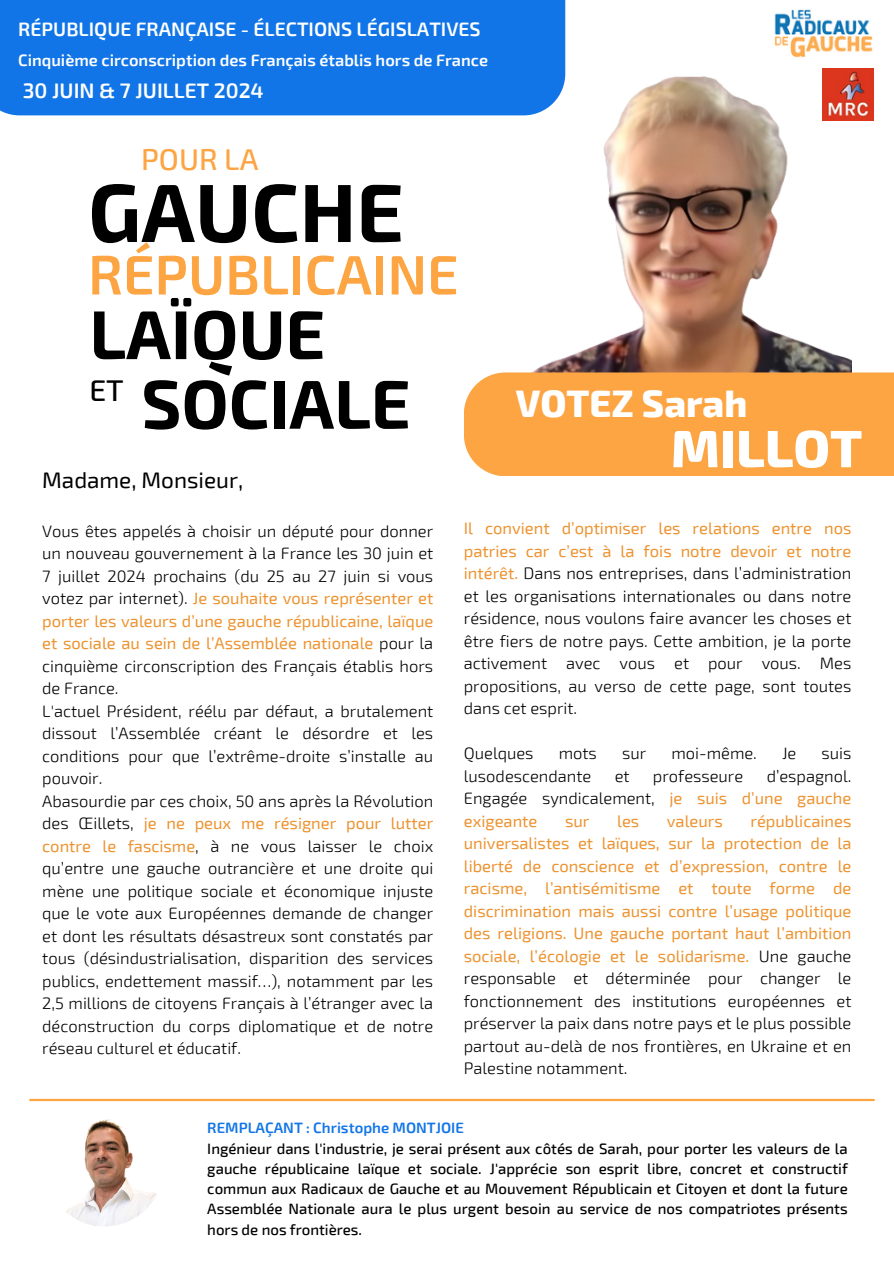
<style>
.page{position:relative;width:894px;height:1264px;background:#fff}
.page>*{position:absolute;margin:0;border:0;box-sizing:border-box;transform-origin:0 0}
.t1{font:700 82.5px "Exo 2";color:#000}
.t2{font:700 69px "Exo 2";color:#000}
.t3{font:600 55.5px "Exo 2";color:#fda443}
.t4{font:800 52.5px "Exo 2";color:#fff}
.t5{font:800 37.5px "Exo 2";color:#fff}
.t6{font:500 30px "Exo 2";color:#fda443}
.t7{font:500 30px "Exo 2";color:#000}
.t8{font:22.5px "Exo 2";color:#000}
.t9{font:600 21px "Exo 2";color:#fff}
.t10{font:600 19.5px "Exo 2";color:#fff}
.t11{font:300 16.5px/22.5px "Exo 2";color:#000;text-align:justify}
.t12{font:16.5px/22.5px "Exo 2";color:#ed9330;text-align:justify}
.t13{font:600 16.5px "Exo 2";color:#fff}
.t14{font:500 15px/20.2px "Exo 2";color:#000;text-align:justify}
.t15{font:600 15px "Exo 2";color:#1175e8}
.s1{font-weight:400;color:#ed9330}
.s2{font-weight:300;color:#000}
</style>
<div class="page">
<img style="left:516px;top:0;width:335px;height:372px">
<div style="left:0;top:0;width:565px;height:115px;background:#1175e8"></div>
<div style="left:464px;top:372px;width:429px;height:104px;background:#fda443"></div>
<img style="left:772px;top:8px;width:101px;height:52px">
<img style="left:821px;top:69px;width:52px;height:52px">
<img style="left:45px;top:1107px;width:119px;height:120px;border-radius:50%">
<hr style="left:30px;top:1098px;width:843px;height:3px;background:#fda443">
<h3 class="t10" style="left:18px;top:16px;width:464px">RÉPUBLIQUE FRANÇAISE - ÉLECTIONS LÉGISLATIVES</h3>
<p class="t13" style="left:18px;top:49px;width:471px">Cinquième circonscription des Français établis hors de France</p>
<p class="t9" style="left:23px;top:77px;width:242px">30 JUIN &amp; 7 JUILLET 2024</p>
<p class="t6" style="left:141px;top:140px;width:119px">POUR LA</p>
<h5 class="t1" style="left:88px;top:159px;width:317px">GAUCHE</h5>
<h1 class="t3" style="left:88px;top:239px;width:372px">RÉPUBLICAINE</h1>
<h2 class="t2" style="left:89px;top:289px;width:237px">LAÏQUE</h2>
<h2 class="t2" style="left:141px;top:359px;width:271px">SOCIALE</h2>
<h3 class="t7" style="left:89px;top:371px;width:36px">ET</h3>
<p class="t5" style="left:515px;top:379px;width:233px">VOTEZ Sarah</p>
<p class="t4" style="left:670px;top:414px;width:193px">MILLOT</p>
<p class="t8" style="left:42px;top:465px;width:202px">Madame, Monsieur,</p>
<h6 class="t11" style="left:42px;top:519px;width:392px">Vous êtes appelés à choisir un député pour donner un nouveau gouvernement à la France les 30 juin et 7 juillet 2024 prochains (du 25 au 27 juin si vous votez par internet). <span class="s1">Je souhaite vous représenter et porter les valeurs d’une gauche républicaine, laïque et sociale au sein de l’Assemblée nationale</span> pour la cinquième circonscription des Français établis hors de France.</h6>
<p class="t11" style="left:42px;top:699px;width:392px">L'actuel Président, réélu par défaut, a brutalement dissout l’Assemblée créant le désordre et les conditions pour que l’extrême-droite s’installe au pouvoir.</p>
<p class="t11" style="left:42px;top:789px;width:392px">Abasourdie par ces choix, 50 ans après la Révolution des Œillets, <span class="s1">je ne peux me résigner pour lutter contre le fascisme</span>, à ne vous laisser le choix qu’entre une gauche outrancière et une droite qui mène une politique sociale et économique injuste que le vote aux Européennes demande de changer et dont les résultats désastreux sont constatés par tous (désindustrialisation, disparition des services publics, endettement massif…), notamment par les 2,5 millions de citoyens Français à l’étranger avec la déconstruction du corps diplomatique et de notre réseau culturel et éducatif.</p>
<h5 class="t11" style="left:463px;top:516px;width:389px"><span class="s1">Il convient d’optimiser les relations entre nos patries car c’est à la fois notre devoir et notre intérêt.</span> Dans nos entreprises, dans l’administration et les organisations internationales ou dans notre résidence, nous voulons faire avancer les choses et être fiers de notre pays. Cette ambition, je la porte activement avec vous et pour vous. Mes propositions, au verso de cette page, sont toutes dans cet esprit.</h5>
<h4 class="t11" style="left:463px;top:741px;width:71px">Quelques</h4>
<h4 class="t11" style="left:558px;top:741px;width:40px">mots</h4>
<h4 class="t11" style="left:622px;top:741px;width:26px">sur</h4>
<h4 class="t11" style="left:671px;top:741px;width:87px">moi-même.</h4>
<h4 class="t11" style="left:781px;top:741px;width:16px">Je</h4>
<h4 class="t11" style="left:821px;top:741px;width:31px">suis</h4>
<h4 class="t11" style="left:463px;top:764px;width:129px">lusodescendante</h4>
<h4 class="t11" style="left:614px;top:764px;width:16px">et</h4>
<h4 class="t11" style="left:652px;top:764px;width:92px">professeure</h4>
<h4 class="t11" style="left:463px;top:764px;width:389px;text-indent:303px">d’espagnol.<br>Engagée syndicalement, <span class="s1">je suis d’une gauche exigeante</span></h4>
<h4 class="t12" style="left:463px;top:808px;width:389px;text-indent:286px">républicaines universalistes et laïques, sur la protection de la liberté de conscience et d’expression, contre le racisme, l’antisémitisme et toute forme de discrimination mais aussi contre l’usage politique des religions. Une gauche portant haut l’ambition sociale, l’écologie et le solidarisme. <span class="s2">Une gauche responsable et déterminée pour changer le fonctionnement des institutions européennes et préserver la paix dans notre pays et le plus possible partout au-delà de nos frontières, en Ukraine et en Palestine notamment.</span></h4>
<h4 class="t12" style="left:565px;top:808px;width:26px">sur</h4>
<h4 class="t12" style="left:617px;top:808px;width:24px">les</h4>
<h4 class="t12" style="left:666px;top:808px;width:57px">valeurs</h4>
<p class="t15" style="left:207px;top:1118px;width:258px">REMPLAÇANT : Christophe MONTJOIE</p>
<p class="t14" style="left:207px;top:1137px;width:641px">Ingénieur dans l'industrie, je serai présent aux côtés de Sarah, pour porter les valeurs de la gauche républicaine laïque et sociale. J'apprécie son esprit libre, concret et constructif commun aux Radicaux de Gauche et au Mouvement Républicain et Citoyen et dont la future Assemblée Nationale aura le plus urgent besoin au service de nos compatriotes présents hors de nos frontières.</p>
</div>
